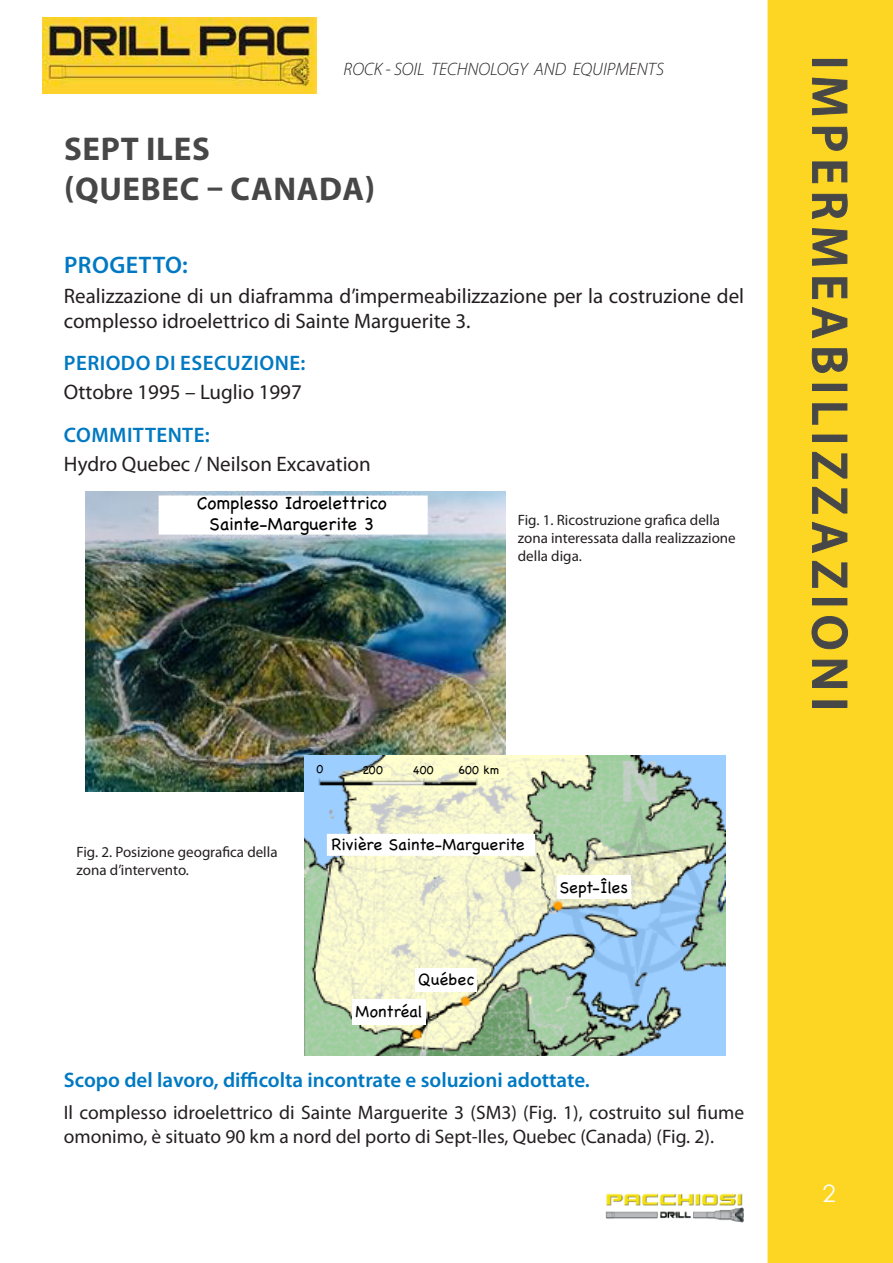
<style>
.page{position:relative;width:893px;height:1263px;background:#fff}
.page>*{position:absolute;margin:0;border:0;box-sizing:border-box;transform-origin:0 0}
.t1{font:600 51px "Myriad Pro";letter-spacing:.12em;color:#474747}
.t2{font:700 33px/39.6px "Myriad Pro";letter-spacing:.02em;color:#474747}
.t3{font:600 24px "Myriad Pro";color:#0079c2}
.t4{font:24px "Century Gothic";color:#fff}
.t5{font:21px/25.2px "Myriad Pro";color:#231f20}
.t6{font:600 21px "Myriad Pro";color:#0079c2}
.t7{font:600 21px "Myriad Pro";letter-spacing:.02em;color:#0079c2}
.t8{font:19.5px/23.4px "Myriad Pro";color:#231f20}
.t9{font:18px/21.6px "Chalkboard";color:#000;text-align:center}
.t10{font:italic 300 18px "Myriad Pro";color:#231f20}
.t11{font:16.65px/32.4px "Chalkboard";color:#000}
.t12{font:15px/18px "Myriad Pro";color:#231f20}
.t13{font:12px "Chalkboard";color:#000}
</style>
<div class="page">
<img style="left:85px;top:491px;width:420px;height:300px">
<img style="left:305px;top:755px;width:420px;height:300px">
<div style="left:328px;top:835px;width:206px;height:20px;background:#fff"></div>
<div style="left:558px;top:875px;width:73px;height:24px;background:#fff"></div>
<div style="left:416px;top:968px;width:61px;height:23px;background:#fff"></div>
<div style="left:353px;top:1000px;width:73px;height:25px;background:#fff"></div>
<div style="left:314px;top:766px;width:12px;height:11px;background:#9cceff"></div>
<div style="left:368px;top:768px;width:23px;height:9px;background:#ffffce"></div>
<div style="left:420px;top:766px;width:21px;height:11px;background:#ffffce"></div>
<div style="left:470px;top:767px;width:37px;height:10px;background:#ffffce"></div>
<div style="left:767px;top:0;width:126px;height:1263px;background:#fcd623"></div>
<img style="left:606px;top:1193px;width:138px;height:30px">
<img style="left:43px;top:17px;width:274px;height:77px">
<p class="t10" style="left:344px;top:58px;width:322px">ROCK - SOIL TECHNOLOGY AND EQUIPMENTS</p>
<h2 class="t2" style="left:64px;top:128px;width:312px">SEPT ILES<br>(QUEBEC – CANADA)</h2>
<p class="t3" style="left:64px;top:250px;width:16px">PRO</p>
<p class="t3" style="left:109px;top:250px;width:80px">GETTO:</p>
<p class="t5" style="left:64px;top:283px;width:682px">Realizzazione di un diaframma d’impermeabilizzazione per la costruzione del complesso idroelettrico di Sainte Marguerite 3.</p>
<p class="t7" style="left:64px;top:350px;width:210px">PERIODO DI ESECUZIONE</p>
<p class="t6" style="left:300px;top:350px;width:6px">:</p>
<p class="t5" style="left:64px;top:379px;width:240px">Ottobre 1995 – Luglio 1997</p>
<p class="t6" style="left:64px;top:421px;width:30px">COMM</p>
<p class="t6" style="left:127px;top:421px;width:84px">ITTENTE:</p>
<p class="t5" style="left:64px;top:451px;width:309px">Hydro Quebec / Neilson Excavation</p>
<p class="t9" style="left:197px;top:492px;width:191px">Complesso Idroelettrico<br>Sainte-Marguerite 3</p>
<p class="t12" style="left:518px;top:511px;width:219px">Fig. 1. Ricostruzione grafica della zona interessata dalla realizzazione della diga.</p>
<p class="t13" style="left:317px;top:762px;width:8px">0</p>
<p class="t13" style="left:362px;top:763px;width:22px">200</p>
<p class="t13" style="left:413px;top:763px;width:22px">400</p>
<p class="t13" style="left:458px;top:762px;width:42px">600 km</p>
<p class="t12" style="left:77px;top:843px;width:203px">Fig. 2. Posizione geografica della zona d’intervento.</p>
<p class="t11" style="left:331px;top:828px;width:195px">Rivière Sainte-Marguerite</p>
<p class="t11" style="left:356px;top:963px;width:121px;text-indent:63px">Québec<br>Montréal</p>
<p class="t11" style="left:559px;top:871px;width:70px">Sept-Îles</p>
<p class="t6" style="left:64px;top:1067px;width:528px">Scopo del lavoro, difficolta incontrate e soluzioni adottate.</p>
<p class="t8" style="left:64px;top:1101px;width:682px">Il complesso idroelettrico di Sainte Marguerite 3 (SM3) (Fig. 1), costruito sul fiume omonimo, è situato 90 km a nord del porto di Sept-Iles, Quebec (Canada) (Fig. 2).</p>
<h1 class="t1" style="left:862px;top:56px;width:649px;rotate:90deg">Impermeabilizzazioni</h1>
<p class="t4" style="left:822px;top:1179px;width:15px">2</p>
</div>
